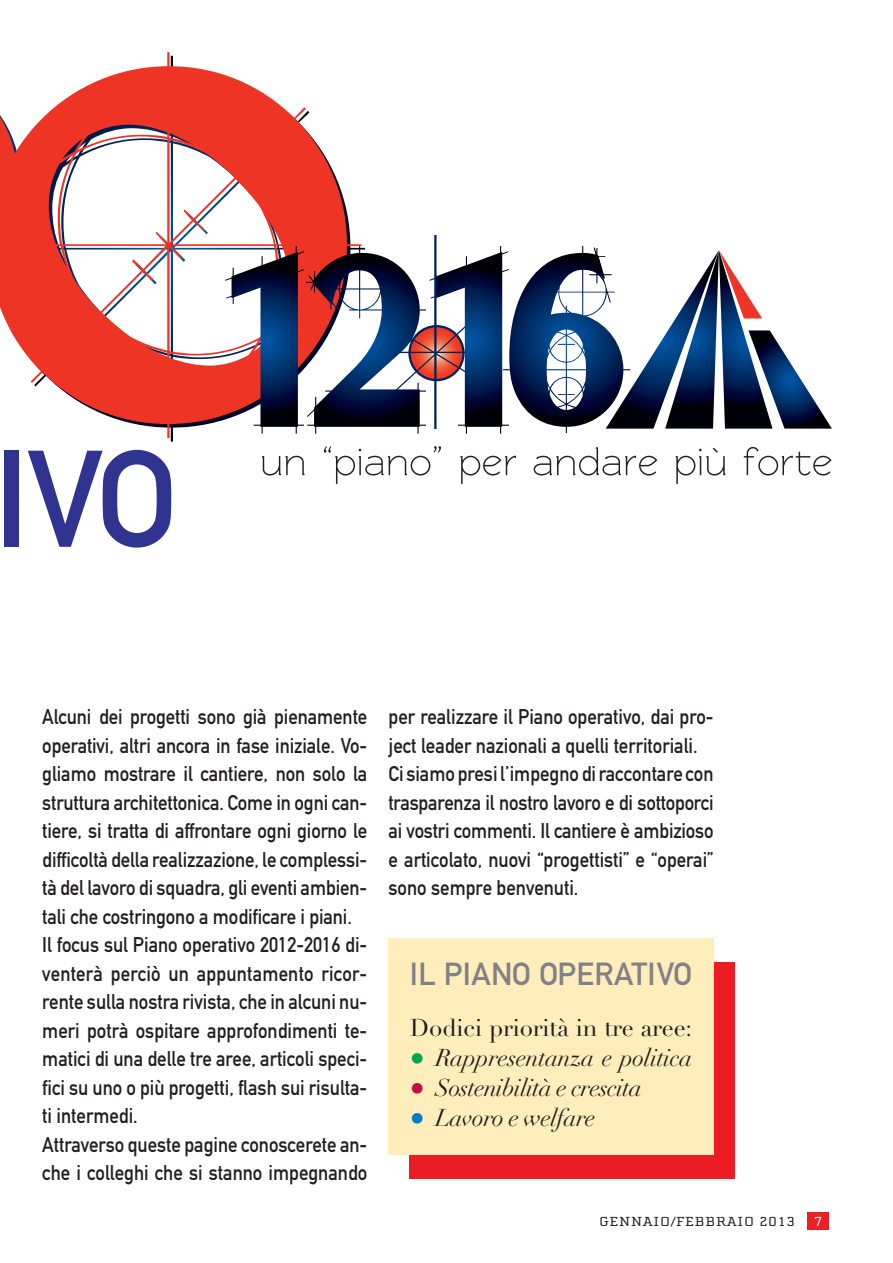
<style>
.page{position:relative;width:893px;height:1263px;background:#fff}
.page>*{position:absolute;margin:0;border:0;box-sizing:border-box;transform-origin:0 0}
.t1{font:135px "DIN Mittelschrift";color:#2e3490}
.t2{font:31.5px "DIN Mittelschrift";letter-spacing:.015em;color:#808285}
.t3{font:italic 24px "Didot LH";letter-spacing:-.025em;color:#231f20}
.t4{font:24px "Didot LH";letter-spacing:-.005em;color:#231f20}
.t5{font:21px/28.5px "DIN Mittelschrift";color:#231f20;scale:.9 1}
.t6{font:13.5px "Cholla Slab";letter-spacing:.05em;color:#231f20;scale:1.2 1}
.t7{font:13.5px "Cholla Slab";color:#fff;scale:1.2 1}
.s1{font-style:normal;font-size:30px;color:#00a650}
.s2{font-style:normal;font-size:30px;color:#c40c42}
.s3{font-style:normal;font-size:30px;color:#007dc5}
</style>
<div class="page">
<div style="left:410px;top:963px;width:325px;height:216px;background:#ed1c24"></div>
<div style="left:389px;top:939px;width:325px;height:216px;background:#ffeebc"></div>
<div style="left:808px;top:1212px;width:21px;height:17px;background:#ed1e25"></div>
<svg style="left:0;top:52px;width:362px;height:386px"></svg>
<hr style="left:434px;top:235px;width:2px;height:194px;background:#002358">
<svg style="left:225px;top:246px;width:606px;height:188px"></svg>
<svg style="left:262px;top:446px;width:569px;height:38px"></svg>
<h1 class="t1" style="left:-6px;top:451px;width:185px">IVO</h1>
<p class="t5" style="left:42px;top:705px;width:363px">Alcuni dei progetti sono già pienamente operativi, altri ancora in fase iniziale. Vo&shy;gliamo mostrare il cantiere, non solo la struttura architettonica. Come in ogni can&shy;tiere, si tratta di affrontare ogni giorno le difficoltà della realizzazione, le complessi&shy;tà del lavoro di squadra, gli eventi ambien&shy;tali che costringono a modificare i piani.<br>Il focus sul Piano operativo 2012-2016 di&shy;venterà perciò un appuntamento ricor&shy;rente sulla nostra rivista, che in alcuni nu&shy;meri potrà ospitare approfondimenti te&shy;matici di una delle tre aree, articoli speci&shy;fici su uno o più progetti, flash sui risulta&shy;ti intermedi.<br>Attraverso queste pagine conoscerete an&shy;che i colleghi che si stanno impegnando</p>
<p class="t5" style="left:389px;top:705px;width:363px">per realizzare il Piano operativo, dai pro&shy;ject leader nazionali a quelli territoriali.<br>Ci siamo presi l’impegno di raccontare con trasparenza il nostro lavoro e di sottoporci ai vostri commenti. Il cantiere è ambizioso e articolato, nuovi “progettisti” e “operai” sono sempre benvenuti.</p>
<h2 class="t2" style="left:410px;top:963px;width:284px">IL PIANO OPERATIVO</h2>
<p class="t4" style="left:410px;top:1018px;width:284px">Dodici priorità in tre aree:</p>
<p class="t3" style="left:410px;top:1048px;width:284px"><span class="s1">•</span> Rappresentanza e politica</p>
<p class="t3" style="left:410px;top:1078px;width:234px"><span class="s2">•</span> Sostenibilità e crescita</p>
<p class="t3" style="left:410px;top:1108px;width:187px"><span class="s3">•</span> Lavoro e welfare</p>
<p class="t6" style="left:599px;top:1216px;width:165px">GENNAIO/FEBBRAIO 2013</p>
<p class="t7" style="left:814px;top:1216px;width:8px">7</p>
</div>
